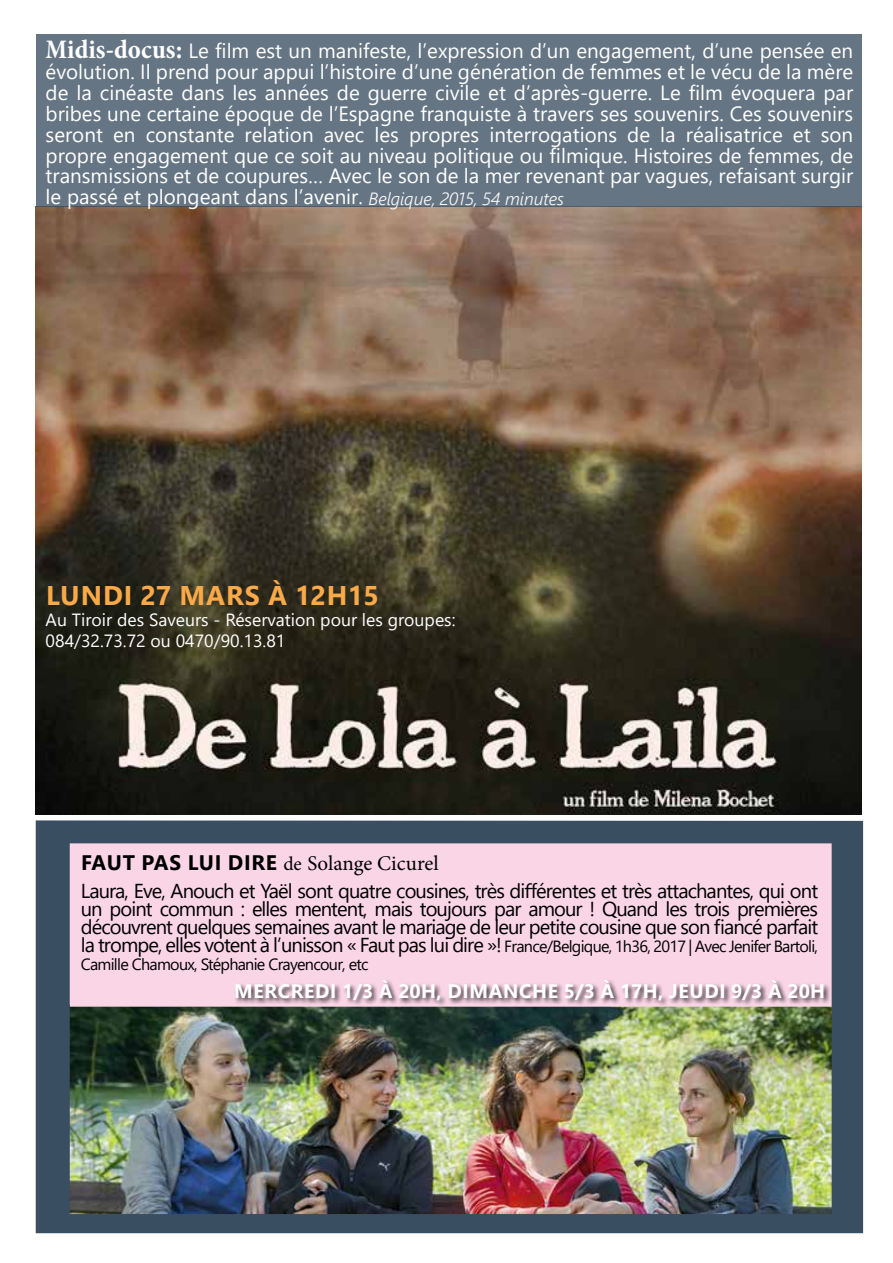
<style>
.page{position:relative;width:893px;height:1263px;background:#fff}
.page>*{position:absolute;margin:0;border:0;box-sizing:border-box;transform-origin:0 0}
.t1{font:700 27px "Segoe UI";letter-spacing:.035em;color:#faa948}
.t2{font:700 21px "Segoe UI";letter-spacing:.035em;color:#000}
.t3{font:20.55px/21px "Segoe UI";color:#fff;text-align:justify}
.t4{font:20.1px/18px "Segoe UI";letter-spacing:-.045em;color:#000;text-align:justify}
.t5{font:700 19.5px "Segoe UI";letter-spacing:.035em;color:#fff}
.t6{font:17.7px/21px "Segoe UI";color:#fff}
.t7{font:16.2px "Segoe UI";letter-spacing:-.045em;color:#000}
.s1{font-family:"Minion Pro";font-weight:700;font-stretch:condensed;font-size:27px}
.s2{font-weight:300;font-style:italic;font-size:17.7px}
.s3{font-family:"Minion Pro";font-weight:400;font-size:19.5px}
.s4{font-family:"Minion Pro";font-weight:400}
.s5{font-size:16.2px}
</style>
<div class="page">
<img style="left:36px;top:207px;width:826px;height:607px">
<div style="left:36px;top:34px;width:826px;height:173px;background:#657584"></div>
<img style="left:36px;top:820px;width:827px;height:413px">
<p class="t3" style="left:46px;top:39px;width:809px"><span class="s1">Midis-docus:</span> Le film est un manifeste, l’expression d’un engagement, d’une pensée en évolution. Il prend pour appui l’histoire d’une génération de femmes et le vécu de la mère de la cinéaste dans les années de guerre civile et d’après-guerre. Le film évoquera par bribes une certaine époque de l’Espagne franquiste à travers ses souvenirs. Ces souvenirs seront en constante relation avec les propres interrogations de la réalisatrice et son propre engagement que ce soit au niveau politique ou filmique. Histoires de femmes, de transmissions et de coupures… Avec le son de la mer revenant par vagues, refaisant surgir le passé et plongeant dans l’avenir. <span class="s2">Belgique, 2015, 54 minutes</span></p>
<h1 class="t1" style="left:46px;top:574px;width:334px">LUNDI 27 MARS À 12H15</h1>
<p class="t6" style="left:46px;top:609px;width:411px">Au Tiroir des Saveurs - Réservation pour les groupes:<br>084/32.73.72 ou 0470/90.13.81</p>
<p class="t2" style="left:81px;top:845px;width:359px">FAUT PAS LUI DIRE <span class="s3">de</span> <span class="s4">Solange Cicurel</span></p>
<p class="t4" style="left:81px;top:881px;width:739px">Laura, Eve, Anouch et Yaël sont quatre cousines, très différentes et très attachantes, qui ont un point commun : elles mentent, mais toujours par amour ! Quand les trois premières découvrent quelques semaines avant le mariage de leur petite cousine que son fiancé parfait la trompe, elles votent à l’unisson « Faut pas lui dire »! <span class="s5">France/Belgique, 1h36, 2017 | Avec Jenifer Bartoli,</span></p>
<p class="t7" style="left:81px;top:951px;width:290px">Camille Chamoux, Stéphanie Crayencour, etc</p>
<p class="t5" style="left:234px;top:975px;width:592px">M ERCREDI 1/3 À 20H, DIMANCHE 5/3 À 17H, JEUDI 9/3 À 20H</p>
</div>
